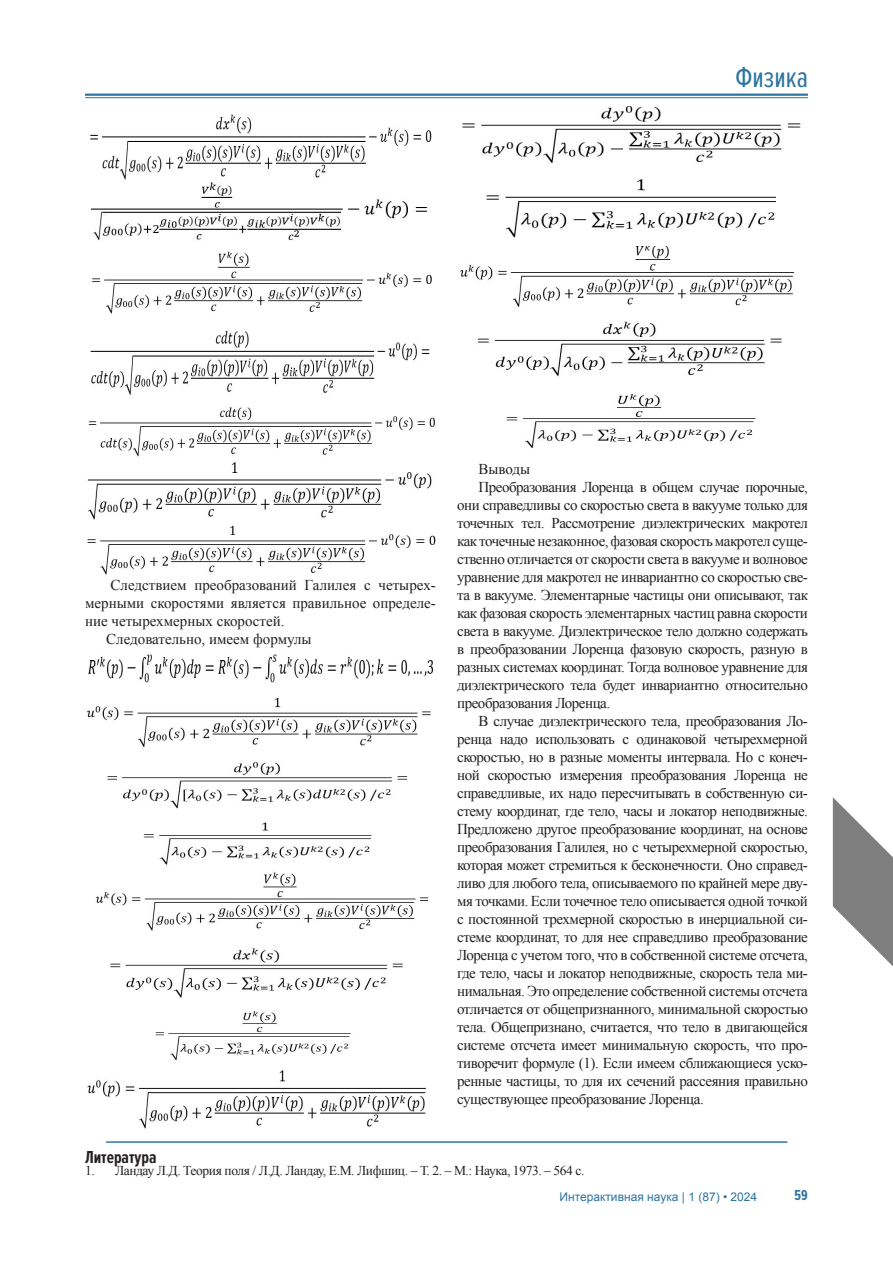
<style>
.page{position:relative;width:893px;height:1263px;background:#fff}
.page>*{position:absolute;margin:0;border:0;box-sizing:border-box;transform-origin:0 0}
.t1{font:30px "Proxima Nova Ex Cn";color:#2e759f}
.t2{font:700 18px "Proxima Nova Ex Cn";color:#231f20}
.Текст_статьи{font:15px/18px "Times New Roman";letter-spacing:-.03em;color:#231f20;text-align:justify}
.Текст_статьи-2{font:15px "Times New Roman";color:#231f20}
.t3{font:700 15px "Proxima Nova Ex Cn";color:#2e759f}
.t4{font:13.5px "Times New Roman";letter-spacing:-.03em;color:#231f20}
.t5{font:12px "Arial";color:#2e759f}
</style>
<div class="page">
<hr style="left:85px;top:94px;width:723px;height:2px;background:#2e759f">
<hr style="left:85px;top:97px;width:723px;height:1px;background:#2e759f">
<svg style="left:833px;top:797px;width:60px;height:169px"></svg>
<img style="left:90px;top:114px;width:342px;height:66px">
<img style="left:90px;top:183px;width:338px;height:57px">
<img style="left:92px;top:251px;width:340px;height:63px">
<img style="left:90px;top:331px;width:340px;height:64px">
<img style="left:87px;top:462px;width:345px;height:58px">
<img style="left:87px;top:525px;width:349px;height:50px">
<img style="left:88px;top:407px;width:347px;height:50px">
<img style="left:88px;top:654px;width:345px;height:29px">
<img style="left:87px;top:697px;width:344px;height:50px">
<img style="left:107px;top:762px;width:301px;height:47px">
<img style="left:143px;top:822px;width:229px;height:43px">
<img style="left:95px;top:872px;width:334px;height:59px">
<img style="left:110px;top:948px;width:293px;height:50px">
<img style="left:155px;top:1011px;width:196px;height:49px">
<img style="left:87px;top:1070px;width:339px;height:59px">
<img style="left:462px;top:106px;width:339px;height:57px">
<img style="left:486px;top:179px;width:290px;height:59px">
<img style="left:460px;top:247px;width:334px;height:60px">
<img style="left:477px;top:321px;width:305px;height:55px">
<img style="left:506px;top:394px;width:250px;height:54px">
<hr style="left:106px;top:1141px;width:681px;height:2px;background:#2e75b5">
<h1 class="t1" style="left:735px;top:61px;width:74px">Физика</h1>
<p class="Текст_статьи" style="left:85px;top:576px;width:352px;text-indent:26px">Следствием преобразований Галилея с четырех&shy;мерными скоростями является правильное определе&shy;ние четырехмерных скоростей.</p>
<p class="Текст_статьи-2" style="left:106px;top:629px;width:207px">Следовательно, имеем формулы</p>
<p class="Текст_статьи" style="left:478px;top:460px;width:53px">Выводы</p>
<p class="Текст_статьи" style="left:457px;top:478px;width:352px;text-indent:21px">Преобразования Лоренца в общем случае порочные, они справедливы со скоростью света в вакууме только для точечных тел. Рассмотрение диэлектрических макротел как точечные незаконное, фазовая скорость макротел суще&shy;ственно отличается от скорости света в вакууме и волновое уравнение для макротел не инвариантно со скоростью све&shy;та в вакууме. Элементарные частицы они описывают, так как фазовая скорость элементарных частиц равна скорости света в вакууме. Диэлектрическое тело должно содержать в преобразовании Лоренца фазовую скорость, разную в разных системах координат. Тогда волновое уравнение для диэлектрического тела будет инвариантно относительно преобразования Лоренца.</p>
<p class="Текст_статьи" style="left:457px;top:712px;width:352px;text-indent:21px">В случае диэлектрического тела, преобразования Ло&shy;ренца надо использовать с одинаковой четырехмерной скоростью, но в разные моменты интервала. Но с конеч&shy;ной скоростью измерения преобразования Лоренца не справедливые, их надо пересчитывать в собственную си&shy;стему координат, где тело, часы и локатор неподвижные.<br>Предложено другое преобразование координат, на основе преобразования Галилея, но с четырехмерной скоростью, которая может стремиться к бесконечности. Оно справед&shy;ливо для любого тела, описываемого по крайней мере дву&shy;мя точками. Если точечное тело описывается одной точкой с постоянной трехмерной скоростью в инерциальной си&shy;стеме координат, то для нее справедливо преобразование Лоренца с учетом того, что в собственной системе отсчета, где тело, часы и локатор неподвижные, скорость тела ми&shy;нимальная. Это определение собственной системы отсчета отличается от общепризнанного, минимальной скоростью тела. Общепризнано, считается, что тело в двигающейся системе отсчета имеет минимальную скорость, что про&shy;тиворечит формуле (1). Если имеем сближающиеся уско&shy;ренные частицы, то для их сечений рассеяния правильно существующее преобразование Лоренца.</p>
<p class="t2" style="left:85px;top:1147px;width:73px">Литература</p>
<p class="t4" style="left:85px;top:1161px;width:501px">1. Ландау Л.Д. Теория поля / Л.Д. Ландау, Е.М. Лифшиц. – Т. 2. – М.: Наука, 1973. – 564 с.</p>
<p class="t5" style="left:559px;top:1189px;width:199px">Интерактивная наука | 1 (87) • 2024</p>
<p class="t3" style="left:795px;top:1186px;width:15px">59</p>
</div>
